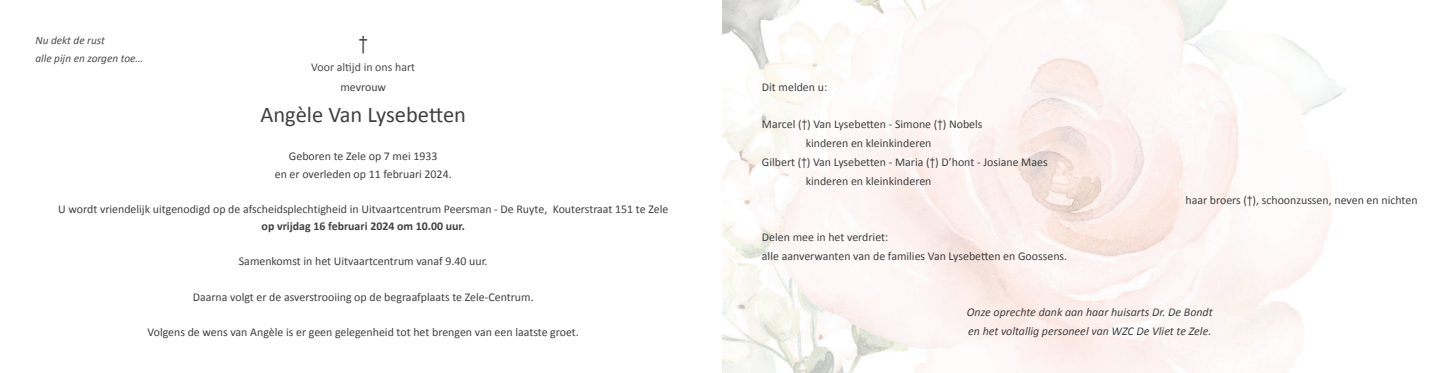
<style>
.page{position:relative;width:1453px;height:373px;background:#fff}
.page>*{position:absolute;margin:0;border:0;box-sizing:border-box;transform-origin:0 0}
.t1{font:22.5px "Calibri";color:#424041}
.t2{font:20px "Arial Narrow";color:#4b4c4d}
.t3{font:11.88px/17.5px "Calibri";color:#424041;text-align:center}
.t4{font:italic 11.88px/18.8px "Calibri";color:#424041}
.t5{font:700 11.88px "Calibri";color:#424041}
.t6{font:11.88px "Calibri";color:#4b4c4d}
.t7{font:italic 11.25px/17.5px "Calibri";color:#4b4c4d}
.s1{font-family:"Arial Narrow"}
</style>
<div class="page">
<img style="left:722px;top:0;width:624px;height:372px">
<h2 class="t2" style="left:359px;top:28px;width:11px">†</h2>
<p class="t6" style="left:311px;top:60px;width:105px">Voor altijd in ons hart</p>
<p class="t3" style="left:340px;top:78px;width:47px">mevrouw</p>
<h1 class="t1" style="left:260px;top:100px;width:207px">Angèle Van Lysebetten</h1>
<p class="t3" style="left:275px;top:147px;width:178px">Geboren te Zele op 7 mei 1933<br>en er overleden op 11 februari 2024.</p>
<p class="t3" style="left:58px;top:200px;width:612px">U wordt vriendelijk uitgenodigd op de afscheidsplechtigheid in Uitvaartcentrum Peersman - De Ruyte, Kouterstraat 151 te Zele</p>
<p class="t5" style="left:262px;top:218px;width:205px">op vrijdag 16 februari 2024 om 10.00 uur.</p>
<p class="t3" style="left:239px;top:252px;width:250px">Samenkomst in het Uitvaartcentrum vanaf 9.40 uur.</p>
<p class="t3" style="left:193px;top:287px;width:342px">Daarna volgt er de asverstrooiing op de begraafplaats te Zele-Centrum.</p>
<p class="t3" style="left:148px;top:322px;width:433px">Volgens de wens van Angèle is er geen gelegenheid tot het brengen van een laatste groet.</p>
<p class="t7" style="left:35px;top:31px;width:109px">Nu dekt de rust<br>alle pijn en zorgen toe…</p>
<p class="t3" style="left:762px;top:78px;width:67px">Dit melden u:</p>
<p class="t3" style="left:762px;top:115px;width:222px">Marcel (<span class="s1">†</span>) Van Lysebetten - Simone (<span class="s1">†</span>) Nobels</p>
<p class="t3" style="left:806px;top:134px;width:127px">kinderen en kleinkinderen</p>
<p class="t3" style="left:762px;top:153px;width:287px">Gilbert (<span class="s1">†</span>) Van Lysebetten - Maria (<span class="s1">†</span>) D’hont - Josiane Maes</p>
<p class="t3" style="left:806px;top:172px;width:127px">kinderen en kleinkinderen</p>
<p class="t3" style="left:762px;top:227px;width:307px;line-height:18.8px;text-align:left">Delen mee in het verdriet:<br>alle aanverwanten van de families Van Lysebetten en Goossens.</p>
<p class="t3" style="left:1185px;top:190px;width:234px">haar broers (<span class="s1">†</span>), schoonzussen, neven en nichten</p>
<p class="t4" style="left:967px;top:302px;width:247px">Onze oprechte dank aan haar huisarts Dr. De Bondt en het voltallig personeel van WZC De Vliet te Zele.</p>
</div>
